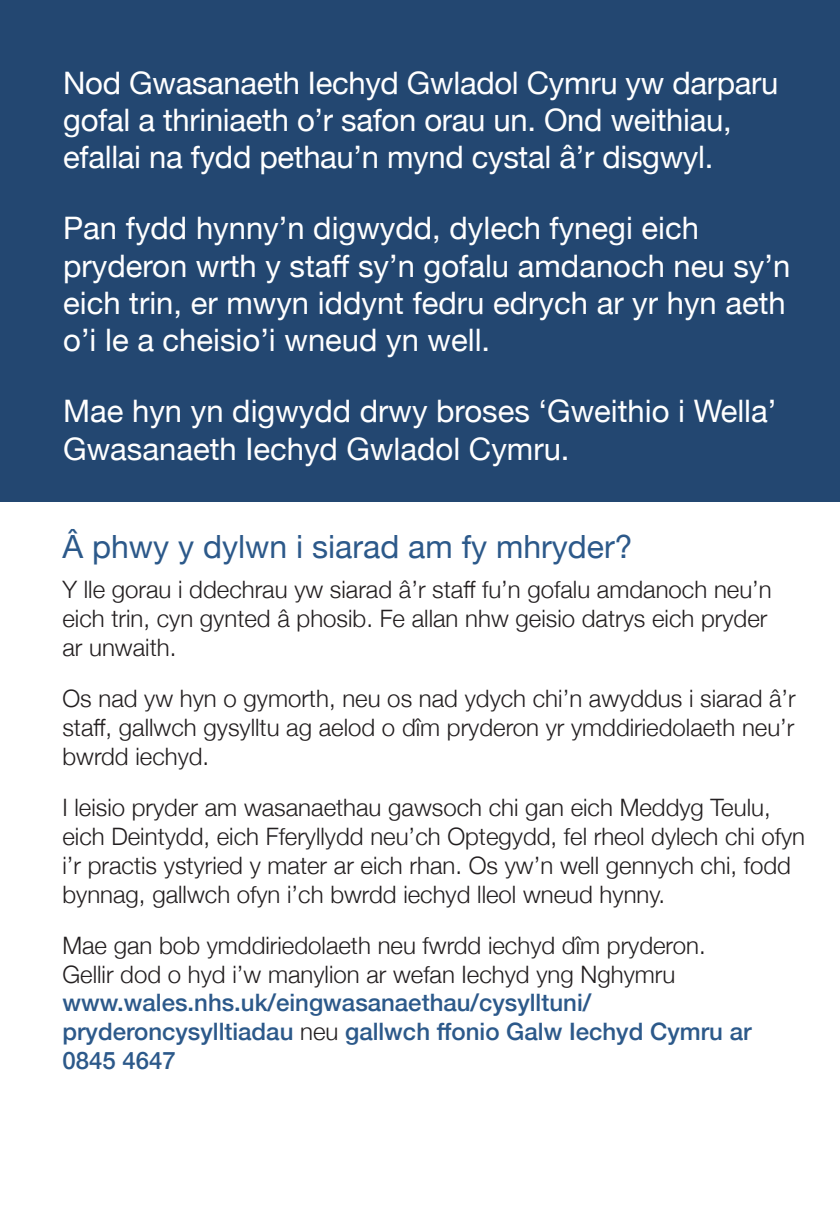
<style>
.page{position:relative;width:840px;height:1208px;background:#fff}
.page>*{position:absolute;margin:0;border:0;box-sizing:border-box;transform-origin:0 0}
.t1{font:32px "Helvetica Neue";color:#2c598a}
.t2{font:31px/37.2px "Helvetica Neue";color:#fff}
.t3{font:300 24px/28.8px "Helvetica Neue";color:#231f20}
.t4{font:500 24px/28.8px "Helvetica Neue";color:#2c598a}
.s1{font-weight:300;color:#231f20}
</style>
<div class="page">
<div style="left:0;top:0;width:839px;height:502px;background:#234771"></div>
<p class="t2" style="left:63px;top:66px;width:716px">Nod Gwasanaeth Iechyd Gwladol Cymru yw darparu gofal a thriniaeth o’r safon orau un. Ond weithiau, efallai na fydd pethau’n mynd cystal â’r disgwyl.</p>
<p class="t2" style="left:63px;top:212px;width:728px">Pan fydd hynny’n digwydd, dylech fynegi eich pryderon wrth y staff sy’n gofalu amdanoch neu sy’n eich trin, er mwyn iddynt fedru edrych ar yr hyn aeth o’i le a cheisio’i wneud yn well.</p>
<p class="t2" style="left:63px;top:394px;width:714px">Mae hyn yn digwydd drwy broses ‘Gweithio i Wella’<br>Gwasanaeth Iechyd Gwladol Cymru.</p>
<h1 class="t1" style="left:62px;top:523px;width:571px">Â phwy y dylwn i siarad am fy mhryder?</h1>
<p class="t3" style="left:62px;top:573px;width:710px">Y lle gorau i ddechrau yw siarad â’r staff fu’n gofalu amdanoch neu’n eich trin, cyn gynted â phosib. Fe allan nhw geisio datrys eich pryder ar unwaith.</p>
<p class="t3" style="left:62px;top:682px;width:734px;text-align:justify">Os nad yw hyn o gymorth, neu os nad ydych chi’n awyddus i siarad â’r staff, gallwch gysylltu ag aelod o dîm pryderon yr ymddiriedolaeth neu’r bwrdd iechyd.</p>
<p class="t3" style="left:62px;top:791px;width:743px">I leisio pryder am wasanaethau gawsoch chi gan eich Meddyg Teulu, eich Deintydd, eich Fferyllydd neu’ch Optegydd, fel rheol dylech chi ofyn i’r practis ystyried y mater ar eich rhan. Os yw’n well gennych chi, fodd bynnag, gallwch ofyn i’ch bwrdd iechyd lleol wneud hynny.</p>
<p class="t3" style="left:62px;top:929px;width:644px">Mae gan bob ymddiriedolaeth neu fwrdd iechyd dîm pryderon.<br>Gellir dod o hyd i’w manylion ar wefan Iechyd yng Nghymru</p>
<p class="t4" style="left:62px;top:986px;width:690px">www.wales.nhs.uk/eingwasanaethau/cysylltuni/ pryderoncysylltiadau <span class="s1">neu</span> gallwch ffonio Galw Iechyd Cymru ar<br>0845 4647</p>
</div>
